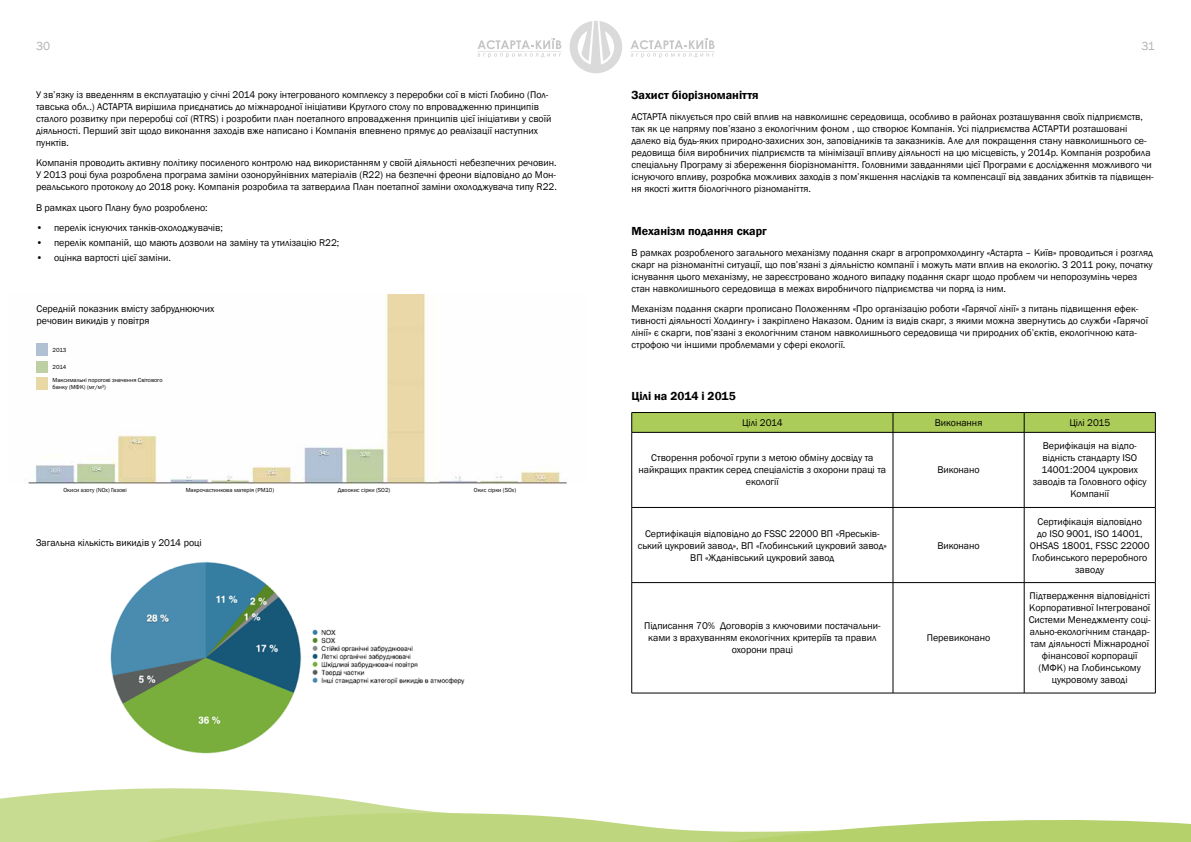
<style>
.page{position:relative;width:1191px;height:842px;background:#fff}
.page>*{position:absolute;margin:0;border:0;box-sizing:border-box;transform-origin:0 0}
.t1{font:600 12px "Franklin Gothic";color:#000}
.t2{font:12px "Franklin Gothic";color:#b3b2b2}
.t3{font:10px/12px "Franklin Gothic";color:#000;text-align:center}
.t4{font:6px/13.1px "Franklin Gothic";color:#000}
</style>
<div class="page">
<svg style="left:569px;top:21px;width:53px;height:52px"></svg>
<svg style="left:630px;top:38px;width:84px;height:20px"></svg>
<hr style="left:630px;top:51px;width:84px;height:1px;background:#c6c6c6">
<svg style="left:477px;top:38px;width:84px;height:20px"></svg>
<hr style="left:477px;top:51px;width:84px;height:1px;background:#c6c6c6">
<svg style="left:0;top:788px;width:1191px;height:54px"></svg>
<img style="left:28px;top:294px;width:539px;height:190px">
<svg style="left:36px;top:344px;width:12px;height:11px"></svg>
<svg style="left:36px;top:361px;width:12px;height:28px"></svg>
<svg style="left:631px;top:412px;width:525px;height:20px;background:#a0be52"></svg>
<hr style="left:631px;top:432px;width:262px;height:1px;background:#000">
<hr style="left:631px;top:432px;width:1px;height:75px;background:#000">
<hr style="left:893px;top:432px;width:131px;height:1px;background:#000">
<hr style="left:892px;top:432px;width:1px;height:75px;background:#000">
<hr style="left:1024px;top:432px;width:131px;height:1px;background:#000">
<hr style="left:1024px;top:432px;width:1px;height:75px;background:#000">
<hr style="left:1155px;top:432px;width:1px;height:75px;background:#000">
<hr style="left:631px;top:507px;width:262px;height:1px;background:#000">
<hr style="left:631px;top:508px;width:1px;height:74px;background:#000">
<hr style="left:893px;top:507px;width:131px;height:1px;background:#000">
<hr style="left:892px;top:508px;width:1px;height:74px;background:#000">
<hr style="left:1024px;top:507px;width:131px;height:1px;background:#000">
<hr style="left:1024px;top:508px;width:1px;height:74px;background:#000">
<hr style="left:1155px;top:508px;width:1px;height:74px;background:#000">
<hr style="left:631px;top:582px;width:262px;height:1px;background:#000">
<hr style="left:631px;top:583px;width:1px;height:110px;background:#000">
<hr style="left:893px;top:582px;width:131px;height:1px;background:#000">
<hr style="left:892px;top:583px;width:1px;height:110px;background:#000">
<hr style="left:1024px;top:582px;width:131px;height:1px;background:#000">
<hr style="left:1024px;top:583px;width:1px;height:110px;background:#000">
<hr style="left:1155px;top:583px;width:1px;height:110px;background:#000">
<hr style="left:631px;top:693px;width:262px;height:1px;background:#000">
<hr style="left:893px;top:693px;width:131px;height:1px;background:#000">
<hr style="left:1024px;top:693px;width:131px;height:1px;background:#000">
<img style="left:110px;top:561px;width:355px;height:193px">
<p class="t2" style="left:36px;top:38px;width:16px">30</p>
<p class="t2" style="left:1141px;top:38px;width:15px">31</p>
<p class="t3" style="left:36px;top:89px;width:517px;text-align:left">У зв’язку із введенням в експлуатацію у січні 2014 року інтегрованого комплексу з переробки сої в місті Глобино (Пол&shy;тавська обл..) АСТАРТА вирішила приєднатись до міжнародної ініціативи Круглого столу по впровадженню принципів сталого розвитку при переробці сої (RTRS) і розробити план поетапного впровадження принципів цієї ініціативи у своїй діяльності. Перший звіт щодо виконання заходів вже написано і Компанія впевнено прямує до реалізації наступних пунктів.</p>
<p class="t3" style="left:36px;top:157px;width:522px;text-align:justify">Компанія проводить активну політику посиленого контролю над використанням у своїй діяльності небезпечних речовин.<br>У 2013 році була розроблена програма заміни озоноруйнівних матеріалів (R22) на безпечні фреони відповідно до Мон&shy;реальського протоколу до 2018 року. Компанія розробила та затвердила План поетапної заміни охолоджувача типу R22.</p>
<p class="t3" style="left:36px;top:202px;width:173px">В рамках цього Плану було розроблено:</p>
<p class="t3" style="left:36px;top:222px;width:188px">• перелік існуючих танків-охолоджувачів;</p>
<p class="t3" style="left:36px;top:237px;width:305px">• перелік компаній, що мають дозволи на заміну та утилізацію R22;</p>
<p class="t3" style="left:36px;top:252px;width:136px">• оцінка вартості цієї заміни.</p>
<p class="t3" style="left:37px;top:303px;width:179px;text-align:left">Середній показник вмісту забруднюючих речовин викидів у повітря</p>
<p class="t4" style="left:53px;top:343px;width:15px">2013</p>
<p class="t4" style="left:53px;top:360px;width:111px">2014<br>Максимальні порогові значення Світового</p>
<p class="t4" style="left:53px;top:381px;width:55px">банку (МФК) (мг/м³)</p>
<p class="t4" style="left:64px;top:483px;width:65px">Окиси азоту (NOx) Газові</p>
<p class="t4" style="left:186px;top:483px;width:90px">Макрочастинкова матерія (PM10)</p>
<p class="t4" style="left:338px;top:483px;width:54px">Двоокис сірки (SO2)</p>
<p class="t4" style="left:474px;top:483px;width:44px">Окис сірки (SOx)</p>
<p class="t3" style="left:36px;top:537px;width:167px">Загальна кількість викидів у 2014 році</p>
<p class="t1" style="left:631px;top:88px;width:129px">Захист біорізноманіття</p>
<p class="t3" style="left:631px;top:111px;width:524px;text-align:left">АСТАРТА піклується про свій вплив на навколишнє середовища, особливо в районах розташування своїх підприємств, так як це напряму пов’язано з екологічним фоном , що створює Компанія. Усі підприємства АСТАРТИ розташовані далеко від будь-яких природно-захисних зон, заповідників та заказників. Але для покращення стану навколишнього се&shy;редовища біля виробничих підприємств та мінімізації впливу діяльності на цю місцевість, у 2014р. Компанія розробила спеціальну Програму зі збереження біорізноманіття. Головними завданнями цієї Програми є дослідження можливого чи існуючого впливу, розробка можливих заходів з пом’якшення наслідків та компенсації від завданих збитків та підвищен&shy;ня якості життя біологічного різноманіття.</p>
<p class="t1" style="left:631px;top:224px;width:137px">Механізм подання скарг</p>
<p class="t3" style="left:631px;top:246px;width:523px;text-align:left">В рамках розробленого загального механізму подання скарг в агропромхолдингу «Астарта – Київ» проводиться і розгляд скарг на різноманітні ситуації, що пов’язані з діяльністю компанії і можуть мати вплив на екологію. З 2011 року, початку існування цього механізму, не зареєстровано жодного випадку подання скарг щодо проблем чи непорозумінь через стан навколишнього середовища в межах виробничого підприємства чи поряд із ним.</p>
<p class="t3" style="left:631px;top:303px;width:518px;text-align:left">Механізм подання скарги прописано Положенням «Про організацію роботи «Гарячої лінії» з питань підвищення ефек&shy;тивності діяльності Холдингу» і закріплено Наказом. Одним із видів скарг, з якими можна звернутись до служби «Гарячої лінії» є скарги, пов’язані з екологічним станом навколишнього середовища чи природних об’єктів, екологічною ката&shy;строфою чи іншими проблемами у сфері екології.</p>
<p class="t1" style="left:631px;top:388px;width:106px">Цілі на 2014 і 2015</p>
<p class="t3" style="left:742px;top:417px;width:42px">Цілі 2014</p>
<p class="t3" style="left:934px;top:417px;width:49px">Виконання</p>
<p class="t3" style="left:1069px;top:417px;width:42px">Цілі 2015</p>
<p class="t3" style="left:638px;top:452px;width:249px">Створення робочої групи з метою обміну досвіду та найкращих практик серед спеціалістів з охорони праці та екології</p>
<p class="t3" style="left:1033px;top:440px;width:115px">Верифікація на відпо&shy;відність стандарту ISO<br>14001:2004 цукрових заводів та Головного офісу<br>Компанії</p>
<p class="t3" style="left:937px;top:464px;width:44px">Виконано</p>
<p class="t3" style="left:638px;top:527px;width:251px">Сертифікація відповідно до FSSC 22000 ВП «Яреськів&shy;ський цукровий завод», ВП «Глобинський цукровий завод»<br>ВП «Жданівський цукровий завод</p>
<p class="t3" style="left:644px;top:620px;width:238px">Підписання 70% Договорів з ключовими постачальни&shy;ками з врахуванням екологічних критеріїв та правил охорони праці</p>
<p class="t3" style="left:937px;top:539px;width:44px">Виконано</p>
<p class="t3" style="left:926px;top:632px;width:65px">Перевиконано</p>
<p class="t3" style="left:1029px;top:515px;width:121px">Сертифікація відповідно<br>до ISO 9001, ISO 14001,<br>OHSAS 18001, FSSC 22000<br>Глобинського переробного заводу</p>
<p class="t3" style="left:1028px;top:590px;width:123px">Підтвердження відповідністі<br>Корпоративної Інтегрованої<br>Системи Менеджменту соці&shy;ально-екологічним стандар&shy;там діяльності Міжнародної фінансової корпорації (МФК) на Глобинському цукровому заводі</p>
</div>
